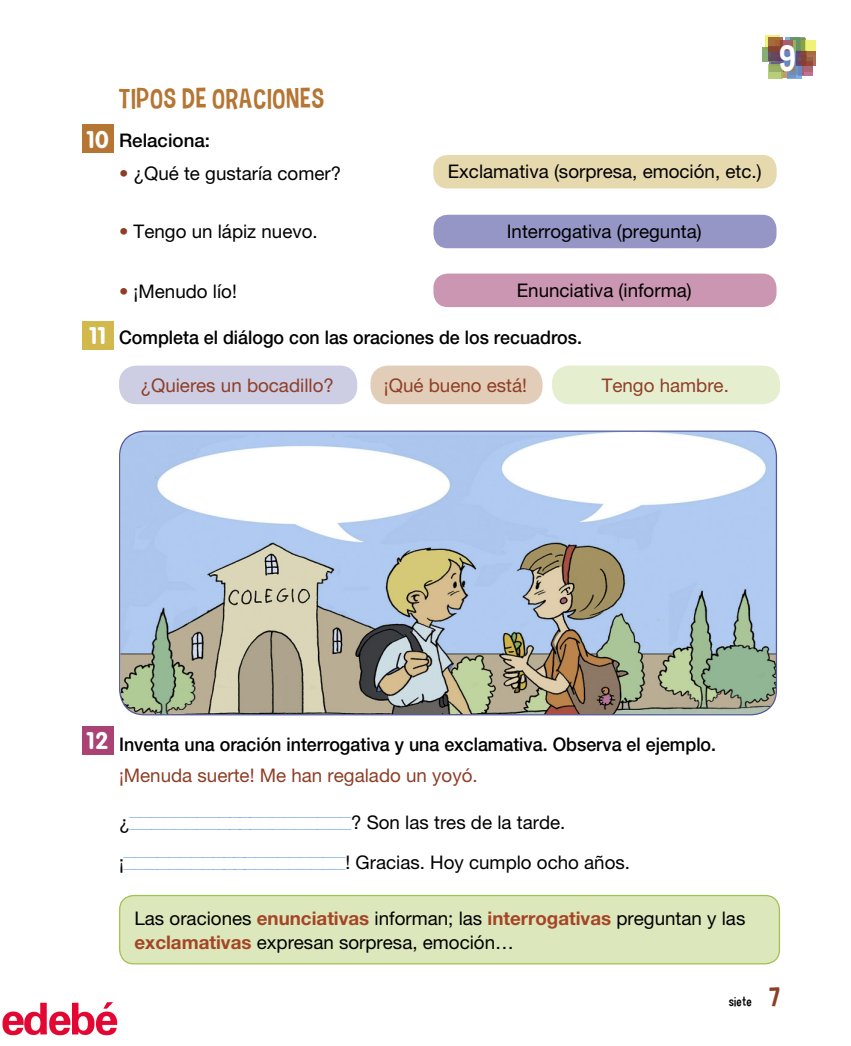
<style>
.page{position:relative;width:851px;height:1046px;background:#fff}
.page>*{position:absolute;margin:0;border:0;box-sizing:border-box;transform-origin:0 0}
.t1{font:36.25px "Hauracherell NC";color:#fff}
.t2{font:27.5px "Hauracherell NC";color:#b57533}
.t3{font:700 23.75px "VAG Rounded Std";color:#fff}
.t4{font:18.75px/40px "Helvetica Neue LT Std";color:#000}
.t5{font:500 18.75px "Helvetica Neue LT Std";color:#000;scale:.95 1}
.t6{font:18.75px "Helvetica Neue LT Std";color:#8e3e26}
.t7{font:500 18.75px "Helvetica Neue LT Std";color:#000}
.t8{font:12.5px "Hauracherell NC";color:#000}
.s1{color:#8e3e26}
.s2{font-family:"Pautas";font-size:33.75px;color:#5993e0}
.s3{font-weight:700;color:#a54525}
.s4{font-family:"Carton Six";font-size:27.5px;color:#8e3e26}
</style>
<div class="page">
<svg style="left:791px;top:39px;width:14px;height:14px"></svg>
<div style="left:785px;top:37px;width:14px;height:15px;background:#82aee7"></div>
<svg style="left:801px;top:65px;width:11px;height:11px"></svg>
<svg style="left:805px;top:41px;width:10px;height:10px"></svg>
<svg style="left:782px;top:71px;width:5px;height:6px"></svg>
<svg style="left:787px;top:66px;width:14px;height:13px"></svg>
<svg style="left:790px;top:38px;width:14px;height:13px"></svg>
<svg style="left:794px;top:51px;width:11px;height:15px"></svg>
<svg style="left:801px;top:51px;width:14px;height:14px"></svg>
<svg style="left:792px;top:40px;width:3px;height:11px"></svg>
<svg style="left:782px;top:40px;width:10px;height:11px"></svg>
<div style="left:765px;top:35px;width:14px;height:15px;background:#f0f278"></div>
<svg style="left:783px;top:65px;width:11px;height:6px"></svg>
<svg style="left:782px;top:51px;width:13px;height:14px"></svg>
<svg style="left:768px;top:58px;width:15px;height:14px"></svg>
<svg style="left:762px;top:47px;width:6px;height:14px"></svg>
<svg style="left:768px;top:51px;width:14px;height:10px"></svg>
<svg style="left:768px;top:37px;width:14px;height:14px"></svg>
<svg style="left:768px;top:65px;width:14px;height:14px"></svg>
<div style="left:81px;top:124px;width:32px;height:29px;background:#b57533"></div>
<div style="left:81px;top:321px;width:32px;height:28px;background:#d2b94e"></div>
<div style="left:81px;top:726px;width:32px;height:28px;background:#aa4374"></div>
<div style="left:433px;top:273px;width:343px;height:34px;background:#ca96b1;border-radius:14px"></div>
<div style="left:433px;top:215px;width:343px;height:33px;background:#9596c5;border-radius:14px"></div>
<div style="left:433px;top:155px;width:343px;height:33px;background:#e7d9ae;border-radius:14px"></div>
<img style="left:120px;top:432px;width:655px;height:282px">
<div style="left:119px;top:365px;width:238px;height:39px;background:#cdcde4;border-radius:18px"></div>
<div style="left:370px;top:365px;width:172px;height:39px;background:#e2cdb8;border-radius:18px"></div>
<div style="left:552px;top:365px;width:228px;height:39px;background:#e6eed0;border-radius:18px"></div>
<div style="left:120px;top:895px;width:659px;height:68px;background:#dce7bc;border-radius:14px"></div>
<div style="left:119px;top:894px;width:661px;height:70px;border:1px solid #a1c04d;border-radius:14px"></div>
<img style="left:2px;top:1002px;width:116px;height:34px">
<p class="t3" style="left:86px;top:125px;width:24px">10</p>
<h2 class="t2" style="left:119px;top:81px;width:208px">TIPOS DE ORACIONES</h2>
<p class="t7" style="left:119px;top:129px;width:93px">Relaciona:</p>
<p class="t4" style="left:119px;top:153px;width:223px"><span class="s1">•</span> ¿Qué te gustaría comer?</p>
<p class="t4" style="left:119px;top:211px;width:200px"><span class="s1">•</span> Tengo un lápiz nuevo.</p>
<p class="t4" style="left:447px;top:151px;width:315px">Exclamativa (sorpresa, emoción, etc.)</p>
<p class="t4" style="left:506px;top:211px;width:196px">Interrogativa (pregunta)</p>
<p class="t3" style="left:89px;top:322px;width:19px">11</p>
<p class="t4" style="left:119px;top:271px;width:119px"><span class="s1">•</span> ¡Menudo lío!</p>
<p class="t4" style="left:516px;top:270px;width:176px">Enunciativa (informa)</p>
<p class="t5" style="left:119px;top:326px;width:489px">Completa el diálogo con las oraciones de los recuadros.</p>
<p class="t6" style="left:141px;top:373px;width:195px">¿Quieres un bocadillo?</p>
<p class="t6" style="left:384px;top:373px;width:145px">¡Qué bueno está!</p>
<p class="t6" style="left:601px;top:373px;width:129px">Tengo hambre.</p>
<h1 class="t1" style="left:780px;top:35px;width:19px">9</h1>
<p class="t3" style="left:86px;top:727px;width:24px">12</p>
<p class="t5" style="left:119px;top:733px;width:630px">Inventa una oración interrogativa y una exclamativa. Observa el ejemplo.</p>
<p class="t6" style="left:119px;top:763px;width:360px">¡Menuda suerte! Me han regalado un yoyó.</p>
<p class="t4" style="left:119px;top:801px;width:512px">¿<span class="s2">bbbbbbbbbbbbbbbbbbbb</span>? Son las tres de la tarde. ¡<span class="s2">bbbbbbbbbbbbbbbbbbbb</span>! Gracias. Hoy cumplo ocho años.</p>
<p class="t4" style="left:134px;top:906px;width:612px;line-height:23.8px">Las oraciones <span class="s3">enunciativas</span> informan; las <span class="s3">interrogativas</span> preguntan y las <span class="s3">exclamativas</span> expresan sorpresa, emoción…</p>
<p class="t8" style="left:729px;top:993px;width:52px">SIETE <span class="s4">7</span></p>
</div>
